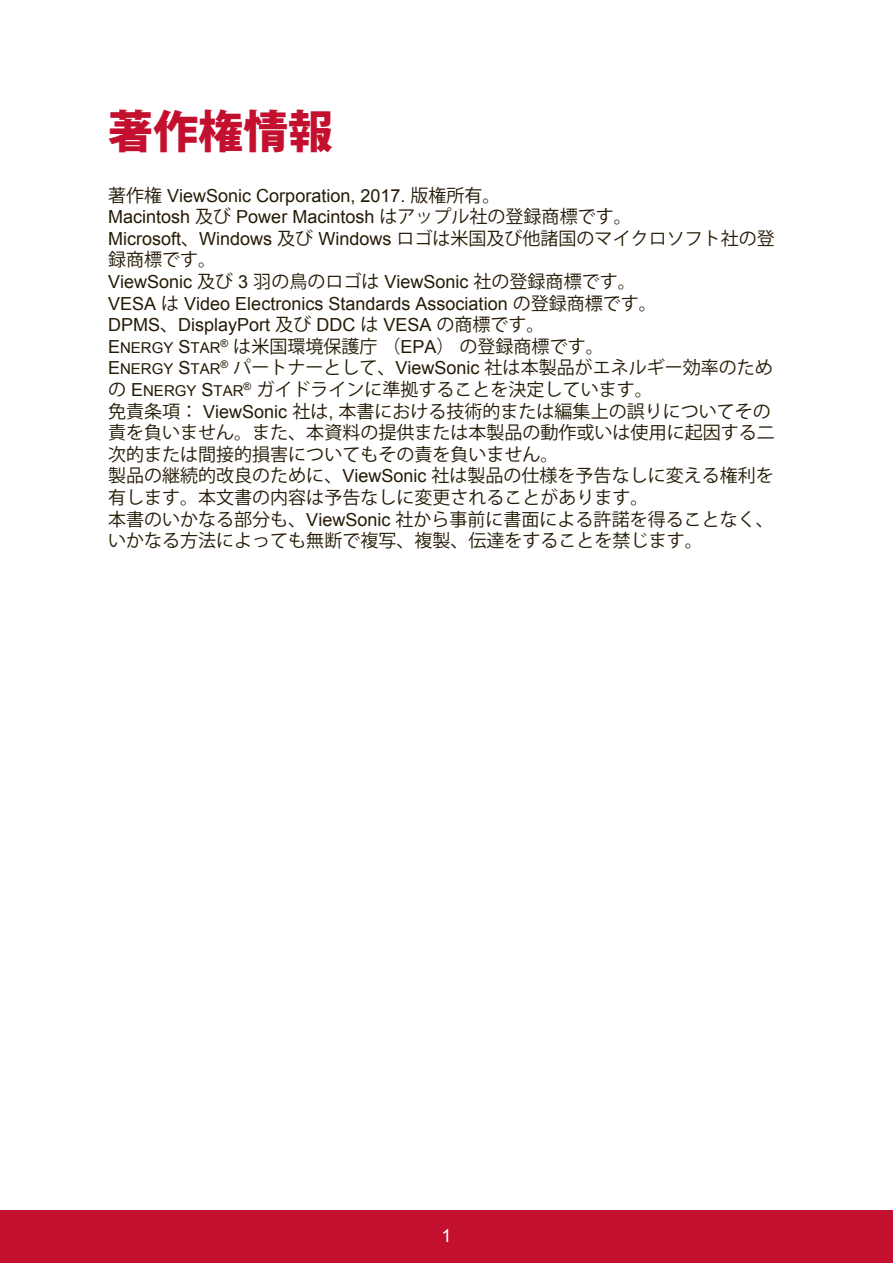
<style>
.page{position:relative;width:893px;height:1263px;background:#fff}
.page>*{position:absolute;margin:0;border:0;box-sizing:border-box;transform-origin:0 0}
.t1{font:800 45px "Koz Go Pro";color:#c3102f}
.t2{font:18px/21.6px "Koz Go Pro";color:#251a05}
.t3{font:18px/21.6px "Arial";color:#251a05}
.t4{font:18px "Arial";color:#fff}
.s1{font-family:"Koz Go Pro"}
.s2{font-family:"Arial"}
.s3{font-family:"Arial";font-size:15px}
</style>
<div class="page">
<div style="left:0;top:1210px;width:892px;height:53px;background:#c3102f"></div>
<h1 class="t1" style="left:108px;top:102px;width:226px">著作権情報</h1>
<p class="t3" style="left:108px;top:185px;width:525px"><span class="s1">著作権</span> ViewSonic Corporation, 2017. <span class="s1">版権所有。<br></span>Macintosh <span class="s1">及び</span> Power Macintosh <span class="s1">はアップル社の登録商標です。</span></p>
<p class="t2" style="left:108px;top:228px;width:668px"><span class="s2">Microsoft</span>、<span class="s2">Windows</span> 及び <span class="s2">Windows</span> ロゴは米国及び他諸国のマイクロソフト社の登録商標です。</p>
<p class="t3" style="left:108px;top:271px;width:550px">ViewSonic <span class="s1">及び</span> 3 <span class="s1">羽の鳥のロゴは</span> ViewSonic <span class="s1">社の登録商標です。<br></span>VESA <span class="s1">は</span> Video Electronics Standards Association <span class="s1">の登録商標です。<br></span>DPMS<span class="s1">、</span>DisplayPort <span class="s1">及び</span> DDC <span class="s1">は</span> VESA <span class="s1">の商標です。</span></p>
<p class="t2" style="left:108px;top:336px;width:668px"><span class="s2">E</span><span class="s3">NERGY</span> <span class="s2">S</span><span class="s3">TAR</span><sup>®</sup> は米国環境保護庁（<span class="s2">EPA</span>）の登録商標です。<br><span class="s2">E</span><span class="s3">NERGY</span> <span class="s2">S</span><span class="s3">TAR</span><sup>®</sup> パートナーとして、<span class="s2">ViewSonic</span> 社は本製品がエネルギー効率のための <span class="s2">E</span><span class="s3">NERGY</span> <span class="s2">S</span><span class="s3">TAR</span><sup>®</sup> ガイドラインに準拠することを決定しています。<br>免責条項： <span class="s2">ViewSonic</span> 社は<span class="s2">,</span> 本書における技術的または編集上の誤りについてその責を負いません。また、本資料の提供または本製品の動作或いは使用に起因する二次的または間接的損害についてもその責を負いません。<br>製品の継続的改良のために、<span class="s2">ViewSonic</span> 社は製品の仕様を予告なしに変える権利を有します。本文書の内容は予告なしに変更されることがあります。<br>本書のいかなる部分も、<span class="s2">ViewSonic</span> 社から事前に書面による許諾を得ることなく、いかなる方法によっても無断で複写、複製、伝達をすることを禁じます。</p>
<p class="t4" style="left:441px;top:1223px;width:12px">1</p>
</div>
